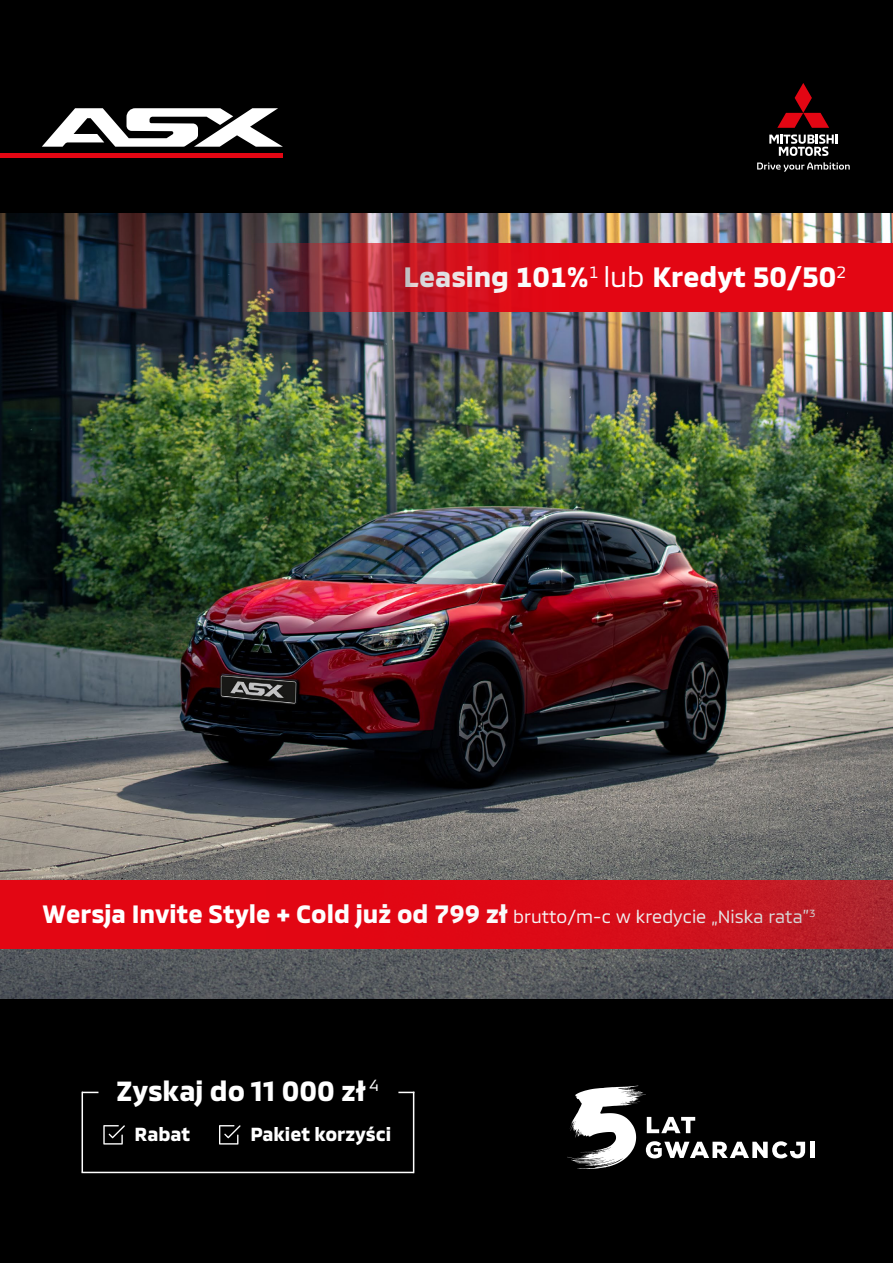
<style>
.page{position:relative;width:893px;height:1263px;background:#fff}
.page>*{position:absolute;margin:0;border:0;box-sizing:border-box;transform-origin:0 0}
.t1{font:700 28.5px "MMCOFFICE";color:#fff}
.t2{font:700 28.5px "MMC";color:#fff}
.t3{font:700 25.5px "MMCOFFICE";color:#fff}
.t4{font:700 19.5px "MMC";color:#fff}
.s1{font-weight:400}
.s2{font-weight:400;font-size:18px}
</style>
<div class="page">
<img style="left:0;top:213px;width:893px;height:786px">
<div style="left:0;top:999px;width:893px;height:264px;background:#000"></div>
<div style="left:0;top:0;width:893px;height:213px;background:#000"></div>
<svg style="left:83px;top:1092px;width:15px;height:1px"></svg>
<svg style="left:398px;top:1092px;width:15px;height:1px"></svg>
<hr style="left:82px;top:1092px;width:1px;height:80px;background:#fff">
<hr style="left:82px;top:1172px;width:332px;height:1px;background:#fff">
<hr style="left:413px;top:1092px;width:1px;height:81px;background:#fff">
<svg style="left:219px;top:1125px;width:22px;height:19px"></svg>
<svg style="left:103px;top:1125px;width:22px;height:19px"></svg>
<svg style="left:252px;top:243px;width:641px;height:68px;fill:#e30613"></svg>
<svg style="left:0;top:880px;width:893px;height:68px;fill:#e00714"></svg>
<svg style="left:42px;top:108px;width:241px;height:39px"></svg>
<div style="left:0;top:153px;width:283px;height:5px;background:#e30613"></div>
<svg style="left:769px;top:134px;width:68px;height:22px"></svg>
<svg style="left:777px;top:83px;width:52px;height:45px"></svg>
<svg style="left:757px;top:162px;width:93px;height:10px"></svg>
<svg style="left:567px;top:1085px;width:238px;height:84px"></svg>
<div style="left:810px;top:1142px;width:5px;height:16px;background:#fff"></div>
<p class="t1" style="left:404px;top:255px;width:444px">Leasing 101%<sup>1</sup> <span class="s1">lub</span> Kredyt 50/50<sup>2</sup></p>
<p class="t3" style="left:43px;top:894px;width:774px">Wersja Invite Style + Cold już od 799 zł <span class="s2">brutto/m-c w kredycie „Niska rata”</span><sup>3</sup></p>
<p class="t2" style="left:117px;top:1068px;width:264px">Zyskaj do 11 000 zł <sup>4</sup></p>
<p class="t4" style="left:135px;top:1119px;width:57px">Rabat</p>
<p class="t4" style="left:251px;top:1119px;width:142px">Pakiet korzyści</p>
</div>
